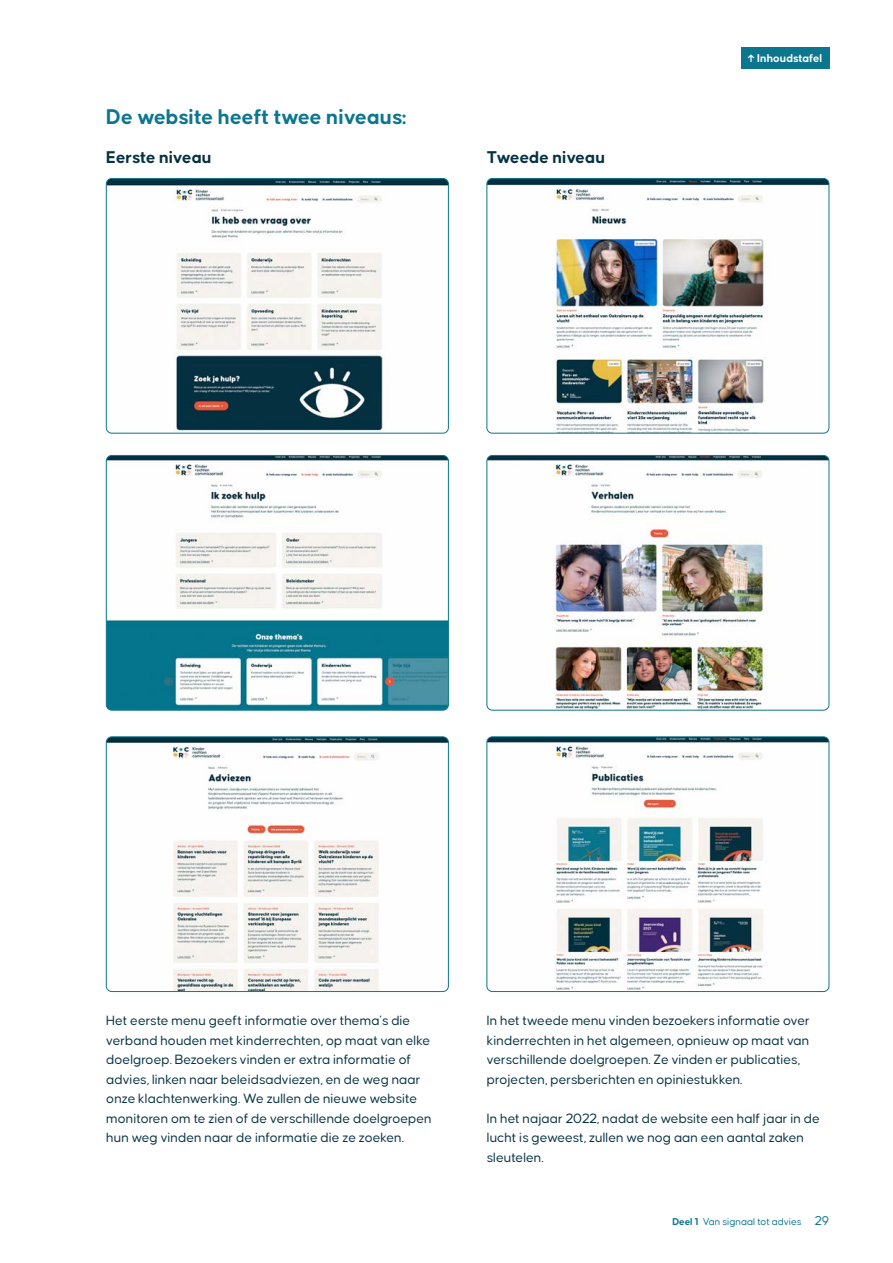
<style>
.page{position:relative;width:893px;height:1263px;background:#fff}
.page>*{position:absolute;margin:0;border:0;box-sizing:border-box;transform-origin:0 0}
.t1{font:700 22.5px "Causten Round";color:#0b768e}
.t2{font:700 18px "Causten Round";color:#053141}
.t3{font:14.25px/19.5px "Causten Round";color:#053141}
.t4{font:700 12px "Causten Round";color:#fff}
.t5{font:10.5px "Causten Round";color:#0b768e}
.s1{font-weight:600}
.s2{font-weight:700}
.s3{font-size:13.5px}
</style>
<div class="page">
<img style="left:106px;top:178px;width:342px;height:255px">
<div style="left:106px;top:178px;width:343px;height:255px;border:1px solid #0b768e;border-radius:5px"></div>
<img style="left:487px;top:178px;width:342px;height:255px">
<div style="left:487px;top:178px;width:342px;height:255px;border:1px solid #0b768e;border-radius:5px"></div>
<img style="left:487px;top:455px;width:342px;height:255px">
<div style="left:487px;top:455px;width:342px;height:255px;border:1px solid #0b768e;border-radius:5px"></div>
<img style="left:487px;top:737px;width:342px;height:254px">
<div style="left:487px;top:737px;width:342px;height:255px;border:1px solid #0b768e;border-radius:5px"></div>
<img style="left:106px;top:455px;width:342px;height:255px">
<div style="left:106px;top:455px;width:343px;height:255px;border:1px solid #0b768e;border-radius:5px"></div>
<img style="left:106px;top:737px;width:342px;height:254px">
<div style="left:106px;top:737px;width:343px;height:255px;border:1px solid #0b768e;border-radius:5px"></div>
<div style="left:741px;top:48px;width:88px;height:21px;background:#0b768e"></div>
<h1 class="t1" style="left:106px;top:104px;width:302px">De website heeft twee niveaus:</h1>
<p class="t2" style="left:106px;top:148px;width:107px">Eerste niveau</p>
<p class="t2" style="left:487px;top:148px;width:120px">Tweede niveau</p>
<p class="t4" style="left:747px;top:52px;width:77px"><span class="s1">↑</span> Inhoudstafel</p>
<p class="t3" style="left:106px;top:1011px;width:327px">Het eerste menu geeft informatie over thema’s die verband houden met kinderrechten, op maat van elke doelgroep. Bezoekers vinden er extra informatie of advies, linken naar beleidsadviezen, en de weg naar onze klachtenwerking. We zullen de nieuwe website monitoren om te zien of de verschillende doelgroepen hun weg vinden naar de informatie die ze zoeken.</p>
<p class="t3" style="left:487px;top:1011px;width:325px">In het tweede menu vinden bezoekers informatie over kinderrechten in het algemeen, opnieuw op maat van verschillende doelgroepen. Ze vinden er publicaties, projecten, persberichten en opiniestukken.</p>
<p class="t3" style="left:487px;top:1108px;width:335px">In het najaar 2022, nadat de website een half jaar in de lucht is geweest, zullen we nog aan een aantal zaken sleutelen.</p>
<p class="t5" style="left:672px;top:1216px;width:158px"><span class="s2">Deel 1</span> Van signaal tot advies <span class="s3">29</span></p>
</div>
